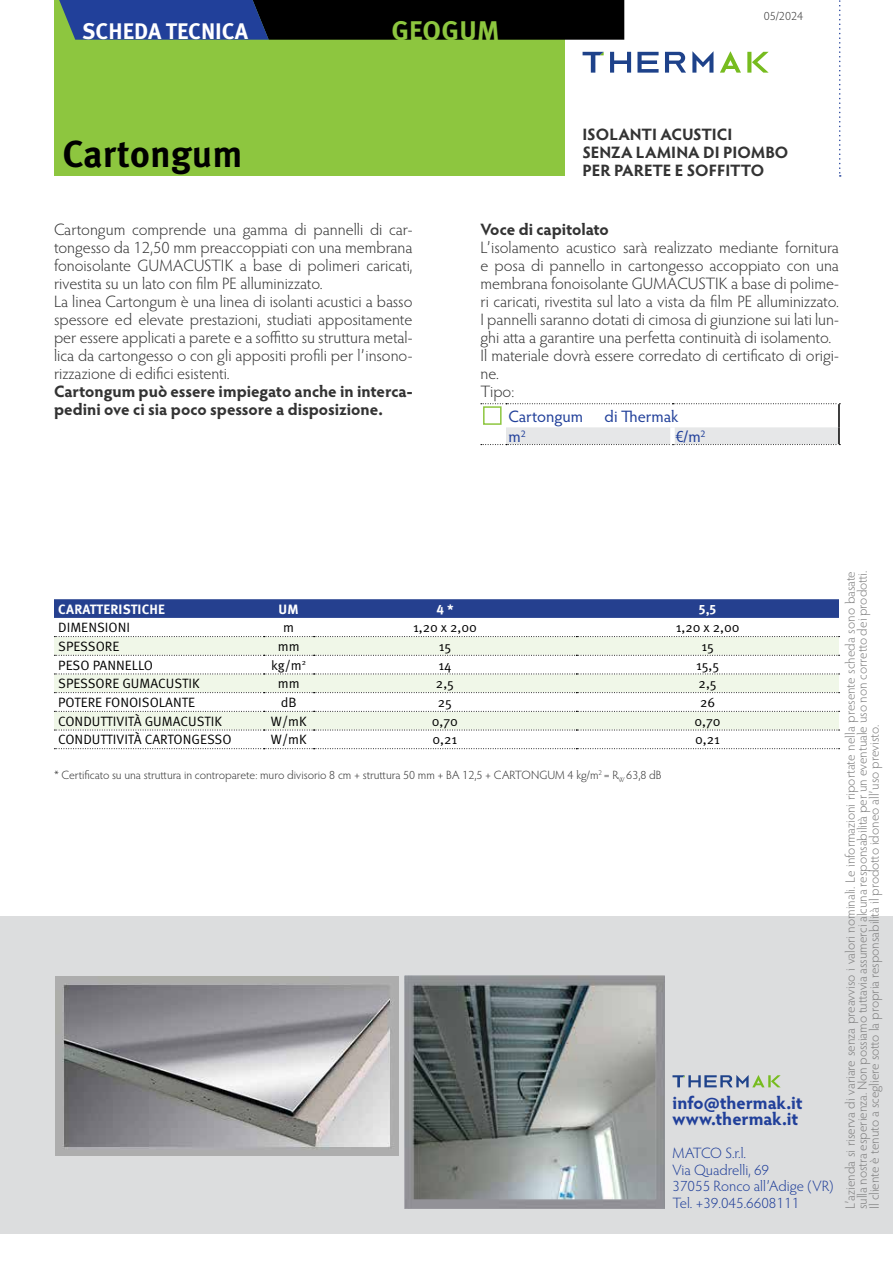
<style>
.page{position:relative;width:893px;height:1263px;background:#fff}
.page>*{position:absolute;margin:0;border:0;box-sizing:border-box;transform-origin:0 0}
.t1{font:700 37.5px "Meta Pro";color:#000}
.t2{font:700 27px "Meta Pro";letter-spacing:.01em;color:#8dc63f}
.t3{font:700 22.5px "Meta Pro";color:#fff}
.t4{font:700 18px/16.5px "Hypatia Sans Pro";letter-spacing:-.005em;color:#21409a}
.t5{font:300 16.5px/18px "Hypatia Sans Pro";color:#333}
.t6{font:700 16.5px/18px "Hypatia Sans Pro";color:#333}
.t7{font:16.5px "Hypatia Sans Pro";letter-spacing:-.005em;color:#21409a}
.t8{font:300 15px/16.5px "Hypatia Sans Pro";color:#21409a}
.t9{font:300 13.5px/12px "Hypatia Sans Pro";color:#808080;text-align:justify}
.t10{font:13.5px "Meta Pro";color:#000}
.t11{font:700 13.5px "Meta Pro";letter-spacing:.01em;color:#fff}
.t12{font:300 12px "Hypatia Sans Pro";color:#333}
</style>
<div class="page">
<div style="left:0;top:916px;width:893px;height:318px;background:#dcddde"></div>
<div style="left:54px;top:0;width:510px;height:176px;background:#8dc63f"></div>
<svg style="left:839px;top:0;width:2px;height:177px"></svg>
<svg style="left:59px;top:0;width:565px;height:40px;background:#0e1a36"></svg>
<svg style="left:583px;top:51px;width:186px;height:22px"></svg>
<svg style="left:672px;top:1075px;width:109px;height:12px"></svg>
<svg style="left:481px;top:403px;width:359px;height:1px"></svg>
<hr style="left:838px;top:404px;width:2px;height:23px;background:#000">
<svg style="left:481px;top:427px;width:359px;height:18px;background:#e4e4e5"></svg>
<div style="left:670px;top:427px;width:5px;height:17px;background:#fff"></div>
<div style="left:483px;top:406px;width:19px;height:19px;border:2px solid #8dc63f"></div>
<svg style="left:54px;top:599px;width:785px;height:19px;background:#284390"></svg>
<svg style="left:54px;top:637px;width:785px;height:93px;fill:#f0f7e8"></svg>
<svg style="left:54px;top:655px;width:786px;height:1px"></svg>
<svg style="left:54px;top:674px;width:786px;height:1px"></svg>
<svg style="left:54px;top:692px;width:786px;height:1px"></svg>
<svg style="left:54px;top:711px;width:786px;height:1px"></svg>
<svg style="left:54px;top:730px;width:786px;height:1px"></svg>
<svg style="left:54px;top:748px;width:786px;height:1px"></svg>
<svg style="left:54px;top:636px;width:786px;height:1px"></svg>
<img style="left:55px;top:976px;width:343px;height:179px">
<img style="left:404px;top:975px;width:260px;height:234px">
<h3 class="t3" style="left:82px;top:17px;width:167px">SCHEDA TECNICA</h3>
<h2 class="t2" style="left:391px;top:13px;width:110px">GEOGUM</h2>
<h1 class="t1" style="left:63px;top:131px;width:181px">Cartongum</h1>
<p class="t12" style="left:764px;top:8px;width:41px">05/2024</p>
<p class="t6" style="left:583px;top:124px;width:207px">ISOLANTI ACUSTICI<br>SENZA LAMINA DI PIOMBO<br>PER PARETE E SOFFITTO</p>
<p class="t5" style="left:54px;top:220px;width:360px">Cartongum comprende una gamma di pannelli di car&shy;tongesso da 12,50 mm preaccoppiati con una membrana fonoisolante GUMACUSTIK a base di polimeri caricati, rivestita su un lato con film PE alluminizzato.<br>La linea Cartongum è una linea di isolanti acustici a basso spessore ed elevate prestazioni, studiati appositamente per essere applicati a parete e a soffitto su struttura metal&shy;lica da cartongesso o con gli appositi profili per l’insono&shy;rizzazione di edifici esistenti.</p>
<p class="t6" style="left:54px;top:382px;width:360px">Cartongum può essere impiegato anche in interca&shy;pedini ove ci sia poco spessore a disposizione.</p>
<p class="t6" style="left:480px;top:220px;width:130px">Voce di capitolato</p>
<p class="t5" style="left:480px;top:238px;width:360px">L’isolamento acustico sarà realizzato mediante fornitura e posa di pannello in cartongesso accoppiato con una membrana fonoisolante GUMACUSTIK a base di polime&shy;ri caricati, rivestita sul lato a vista da film PE alluminizzato.<br>I pannelli saranno dotati di cimosa di giunzione sui lati lun&shy;ghi atta a garantire una perfetta continuità di isolamento.<br>Il materiale dovrà essere corredato di certificato di origi&shy;ne.<br>Tipo:</p>
<p class="t7" style="left:509px;top:405px;width:76px">Cartongum</p>
<p class="t7" style="left:605px;top:405px;width:75px">di Thermak</p>
<p class="t7" style="left:509px;top:425px;width:19px">m<sup>2</sup></p>
<p class="t7" style="left:675px;top:425px;width:32px">€/m<sup>2</sup></p>
<p class="t11" style="left:58px;top:600px;width:108px">CARATTERISTICHE</p>
<p class="t11" style="left:279px;top:600px;width:22px">UM</p>
<p class="t11" style="left:436px;top:600px;width:19px">4 *</p>
<p class="t11" style="left:699px;top:600px;width:19px">5,5</p>
<p class="t10" style="left:58px;top:619px;width:73px">DIMENSIONI</p>
<p class="t10" style="left:283px;top:619px;width:12px">m</p>
<p class="t10" style="left:413px;top:619px;width:65px">1,20 x 2,00</p>
<p class="t10" style="left:676px;top:619px;width:65px">1,20 x 2,00</p>
<p class="t10" style="left:58px;top:638px;width:63px">SPESSORE</p>
<p class="t10" style="left:278px;top:638px;width:23px">mm</p>
<p class="t10" style="left:439px;top:638px;width:14px">15</p>
<p class="t10" style="left:701px;top:638px;width:14px">15</p>
<p class="t10" style="left:58px;top:656px;width:96px">PESO PANNELLO</p>
<p class="t10" style="left:271px;top:656px;width:37px">kg/m<sup>2</sup></p>
<p class="t10" style="left:438px;top:656px;width:15px">14</p>
<p class="t10" style="left:696px;top:656px;width:25px">15,5</p>
<p class="t10" style="left:58px;top:675px;width:143px">SPESSORE GUMACUSTIK</p>
<p class="t10" style="left:278px;top:675px;width:23px">mm</p>
<p class="t10" style="left:436px;top:675px;width:20px">2,5</p>
<p class="t10" style="left:699px;top:675px;width:20px">2,5</p>
<p class="t10" style="left:58px;top:694px;width:138px">POTERE FONOISOLANTE</p>
<p class="t10" style="left:281px;top:694px;width:17px">dB</p>
<p class="t10" style="left:438px;top:694px;width:16px">25</p>
<p class="t10" style="left:700px;top:694px;width:17px">26</p>
<p class="t10" style="left:58px;top:712px;width:165px">CONDUTTIVITÀ GUMACUSTIK</p>
<p class="t10" style="left:271px;top:712px;width:37px">W/mK</p>
<p class="t10" style="left:432px;top:712px;width:28px">0,70</p>
<p class="t10" style="left:695px;top:712px;width:28px">0,70</p>
<p class="t10" style="left:58px;top:731px;width:175px">CONDUTTIVITÀ CARTONGESSO</p>
<p class="t10" style="left:271px;top:731px;width:37px">W/mK</p>
<p class="t10" style="left:433px;top:731px;width:26px">0,21</p>
<p class="t10" style="left:695px;top:731px;width:26px">0,21</p>
<p class="t12" style="left:54px;top:767px;width:609px">* Certificato su una struttura in controparete: muro divisorio 8 cm + struttura 50 mm + BA 12,5 + CARTONGUM 4 kg/m<sup>2</sup> = R<sub>W</sub> 63,8 dB</p>
<p class="t4" style="left:672px;top:1093px;width:132px">info@thermak.it www.thermak.it</p>
<p class="t8" style="left:672px;top:1145px;width:163px">MATCO S.r.l.<br>Via Quadrelli, 69<br>37055 Ronco all’Adige (VR)<br>Tel. +39.045.6608111</p>
<p class="t9" style="left:844px;top:1209px;width:640px;rotate:-90deg">L’azienda si riserva di variare senza preavviso i valori nominali. Le informazioni riportate nella presente scheda sono basate sulla nostra esperienza. Non possiamo tuttavia assumerci alcuna responsabilità per un eventuale uso non corretto dei prodotti.<br>Il cliente è tenuto a scegliere sotto la propria responsabilità il prodotto idoneo all’uso previsto.</p>
</div>
